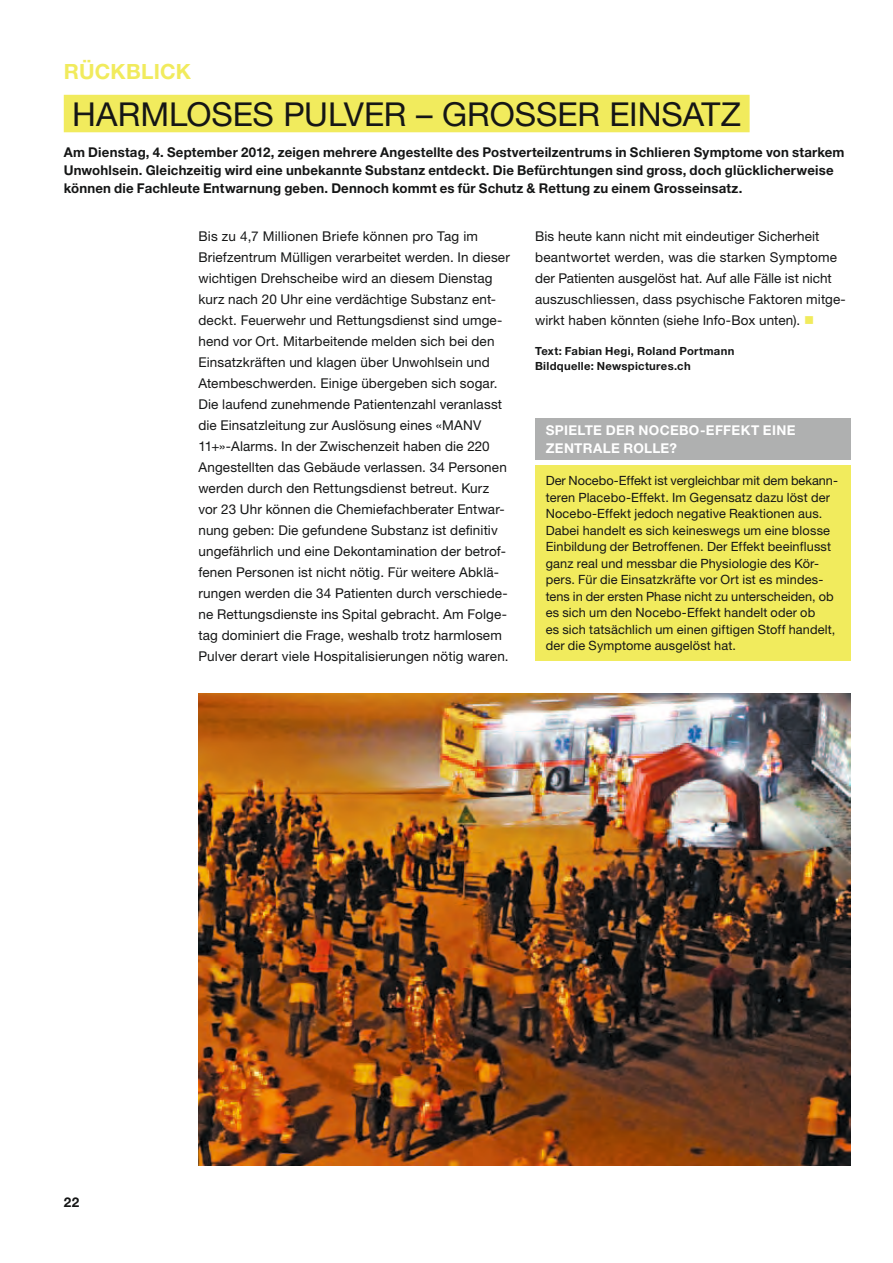
<style>
.page{position:relative;width:893px;height:1263px;background:#fff}
.page>*{position:absolute;margin:0;border:0;box-sizing:border-box;transform-origin:0 0}
.t1{font:33px "Helvetica Neue LT Std";letter-spacing:-.005em;color:#151616}
.t2{font:700 21px "Helvetica Neue LT Std";letter-spacing:.01em;color:#f1eb5d}
.t3{font:13.5px/21px "Helvetica Neue LT Std";letter-spacing:.01em;color:#151616}
.t4{font:700 13.5px/18px "Helvetica Neue LT Std";letter-spacing:.015em;color:#151616}
.t5{font:700 13.5px "Helvetica Neue LT Std";letter-spacing:.03em;color:#fff}
.t6{font:12.75px/16.5px "Helvetica Neue LT Std";letter-spacing:.01em;color:#151616}
.t7{font:700 11.25px/15px "Helvetica Neue LT Std";letter-spacing:.025em;color:#151616}
.s1{color:#f1eb5d}
</style>
<div class="page">
<img style="left:198px;top:693px;width:652px;height:472px">
<div style="left:64px;top:95px;width:686px;height:37px;background:#f1eb5d"></div>
<div style="left:535px;top:419px;width:315px;height:41px;background:#afb0b0"></div>
<div style="left:535px;top:465px;width:315px;height:196px;background:#f1eb5d"></div>
<h2 class="t2" style="left:64px;top:58px;width:129px">Rückblick</h2>
<h1 class="t1" style="left:72px;top:94px;width:670px">HARMLOSES PULVER – GROSSER EINSATZ</h1>
<p class="t4" style="left:64px;top:143px;width:782px">Am Dienstag, 4. September 2012, zeigen mehrere Angestellte des Postverteilzentrums in Schlieren Symptome von starkem<br>Unwohlsein. Gleichzeitig wird eine unbekannte Substanz entdeckt. Die Befürchtungen sind gross, doch glücklicherweise können die Fachleute Entwarnung geben. Dennoch kommt es für Schutz &amp; Rettung zu einem Grosseinsatz.</p>
<p class="t3" style="left:198px;top:225px;width:313px">Bis zu 4,7 Millionen Briefe können pro Tag im Briefzentrum Mülligen verarbeitet werden. In dieser wichtigen Drehscheibe wird an diesem Dienstag kurz nach 20 Uhr eine verdächtige Substanz ent&shy;deckt. Feuerwehr und Rettungsdienst sind umge&shy;hend vor Ort. Mitarbeitende melden sich bei den Einsatzkräften und klagen über Unwohlsein und Atembeschwerden. Einige übergeben sich sogar.<br>Die laufend zunehmende Patientenzahl veranlasst die Einsatzleitung zur Auslösung eines «MANV 11+»-Alarms. In der Zwischenzeit haben die 220<br>Angestellten das Gebäude verlassen. 34 Personen werden durch den Rettungsdienst betreut. Kurz vor 23 Uhr können die Chemiefachberater Entwar&shy;nung geben: Die gefundene Substanz ist definitiv ungefährlich und eine Dekontamination der betrof&shy;fenen Personen ist nicht nötig. Für weitere Abklä&shy;rungen werden die 34 Patienten durch verschiede&shy;ne Rettungsdienste ins Spital gebracht. Am Folge&shy;tag dominiert die Frage, weshalb trotz harmlosem Pulver derart viele Hospitalisierungen nötig waren.</p>
<p class="t3" style="left:535px;top:225px;width:312px">Bis heute kann nicht mit eindeutiger Sicherheit beantwortet werden, was die starken Symptome der Patienten ausgelöst hat. Auf alle Fälle ist nicht auszuschliessen, dass psychische Faktoren mitge&shy;wirkt haben könnten (siehe Info-Box unten). <span class="s1">■</span></p>
<p class="t7" style="left:535px;top:343px;width:201px">Text: Fabian Hegi, Roland Portmann<br>Bildquelle: Newspictures.ch</p>
<p class="t5" style="left:546px;top:422px;width:18px">Spielte</p>
<p class="t5" style="left:606px;top:422px;width:11px">der</p>
<p class="t5" style="left:639px;top:422px;width:14px">Nocebo</p>
<p class="t5" style="left:700px;top:422px;width:25px">-Effekt</p>
<p class="t5" style="left:763px;top:422px;width:9px">eine</p>
<p class="t5" style="left:546px;top:440px;width:3px">zentrale</p>
<p class="t5" style="left:623px;top:440px;width:20px">Rolle</p>
<p class="t5" style="left:670px;top:440px;width:9px">?</p>
<p class="t6" style="left:546px;top:472px;width:294px">Der Nocebo-Effekt ist vergleichbar mit dem bekann&shy;teren Placebo-Effekt. Im Gegensatz dazu löst der Nocebo-Effekt jedoch negative Reaktionen aus.<br>Dabei handelt es sich keineswegs um eine blosse Einbildung der Betroffenen. Der Effekt beeinflusst ganz real und messbar die Physiologie des Kör&shy;pers. Für die Einsatzkräfte vor Ort ist es mindes&shy;tens in der ersten Phase nicht zu unterscheiden, ob es sich um den Nocebo-Effekt handelt oder ob<br>es sich tatsächlich um einen giftigen Stoff handelt, der die Symptome ausgelöst hat.</p>
<p class="t4" style="left:64px;top:1193px;width:17px">22</p>
</div>
